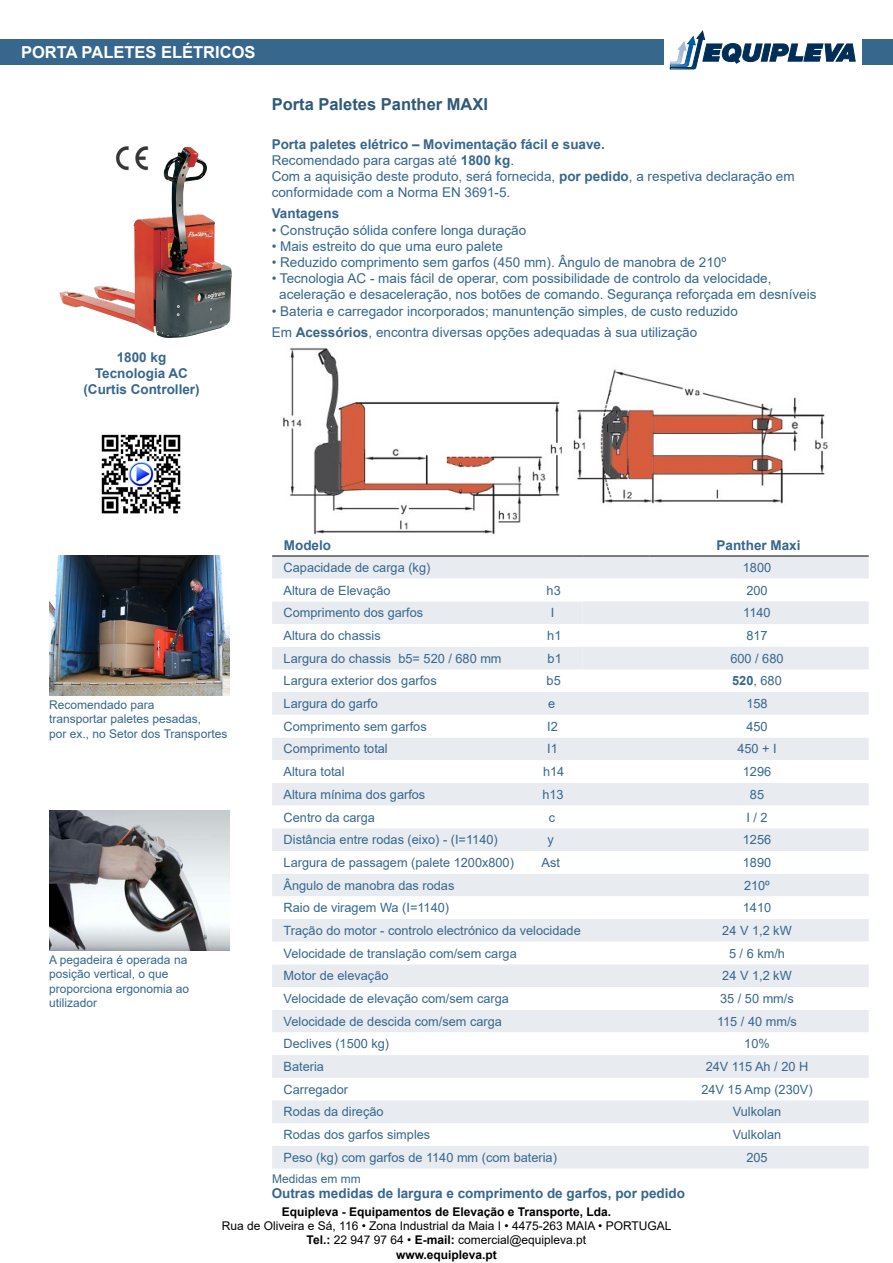
<style>
.page{position:relative;width:893px;height:1263px;background:#fff}
.page>*{position:absolute;margin:0;border:0;box-sizing:border-box;transform-origin:0 0}
.t1{font:700 16.5px "Arial";color:#2e5978}
.t2{font:700 16.5px "Arial";color:#fff}
.t3{font:13.5px/16.2px "Arial";color:#37678d}
.t4{font:700 13.5px/16.2px "Arial";color:#37678d;text-align:center}
.t5{font:12.75px "Arial";color:#37678d}
.t6{font:12px/14.4px "Arial";color:#37678d}
.t7{font:12px/14.4px "Arial";color:#000;text-align:center}
.t8{font:700 12px "Arial";color:#000}
.s1{font-weight:700}
</style>
<div class="page">
<div style="left:0;top:39px;width:663px;height:26px;background:#37678d"></div>
<div style="left:862px;top:39px;width:31px;height:26px;background:#37678d"></div>
<svg style="left:670px;top:31px;width:186px;height:38px"></svg>
<img style="left:282px;top:348px;width:546px;height:187px">
<div style="left:272px;top:557px;width:597px;height:22px;background:#e8ebf0"></div>
<svg style="left:272px;top:601px;width:597px;height:567px;fill:#e8ebf0"></svg>
<svg style="left:272px;top:624px;width:597px;height:431px"></svg>
<hr style="left:272px;top:556px;width:311px;height:1px;background:#000">
<hr style="left:583px;top:556px;width:66px;height:1px;background:#000">
<hr style="left:649px;top:556px;width:220px;height:1px;background:#000">
<img style="left:59px;top:147px;width:173px;height:191px">
<img style="left:115px;top:146px;width:34px;height:24px">
<img style="left:49px;top:810px;width:180px;height:140px">
<img style="left:49px;top:556px;width:180px;height:139px">
<img style="left:101px;top:434px;width:80px;height:80px">
<p class="t2" style="left:21px;top:41px;width:236px">PORTA PALETES ELÉTRICOS</p>
<p class="t4" style="left:83px;top:349px;width:118px">1800 kg<br>Tecnologia AC (Curtis Controller)</p>
<p class="t1" style="left:272px;top:92px;width:218px">Porta Paletes Panther MAXI</p>
<p class="t3" style="left:272px;top:136px;width:524px"><span class="s1">Porta paletes elétrico – Movimentação fácil e suave.<br></span>Recomendado para cargas até <span class="s1">1800 kg</span>.<br>Com a aquisição deste produto, será fornecida, <span class="s1">por pedido</span>, a respetiva declaração em conformidade com a Norma EN 3691-5.</p>
<p class="t4" style="left:272px;top:206px;width:69px">Vantagens</p>
<p class="t3" style="left:272px;top:222px;width:256px">• Construção sólida confere longa duração</p>
<p class="t3" style="left:272px;top:238px;width:233px">• Mais estreito do que uma euro palete</p>
<p class="t3" style="left:272px;top:254px;width:456px">• Reduzido comprimento sem garfos (450 mm). Ângulo de manobra de 210º</p>
<p class="t3" style="left:279px;top:270px;width:539px;text-indent:-8px">• Tecnologia AC - mais fácil de operar, com possibilidade de controlo da velocidade, aceleração e desaceleração, nos botões de comando. Segurança reforçada em desníveis</p>
<p class="t3" style="left:272px;top:300px;width:468px;line-height:21px">• Bateria e carregador incorporados; manuntenção simples, de custo reduzido<br>Em <span class="s1">Acessórios</span>, encontra diversas opções adequadas à sua utilização</p>
<p class="t6" style="left:49px;top:697px;width:180px">Recomendado para<br>transportar paletes pesadas,<br>por ex., no Setor dos Transportes</p>
<p class="t6" style="left:49px;top:952px;width:142px">A pegadeira é operada na posição vertical, o que proporciona ergonomia ao utilizador</p>
<p class="t4" style="left:284px;top:537px;width:49px">Modelo</p>
<p class="t4" style="left:716px;top:537px;width:86px">Panther Maxi</p>
<p class="t5" style="left:284px;top:559px;width:148px">Capacidade de carga (kg)</p>
<p class="t5" style="left:743px;top:559px;width:30px">1800</p>
<p class="t5" style="left:284px;top:581px;width:109px">Altura de Elevação</p>
<p class="t5" style="left:547px;top:581px;width:16px">h3</p>
<p class="t5" style="left:746px;top:581px;width:23px">200</p>
<p class="t5" style="left:284px;top:604px;width:141px">Comprimento dos garfos</p>
<p class="t5" style="left:551px;top:604px;width:5px">I</p>
<p class="t5" style="left:743px;top:604px;width:29px">1140</p>
<p class="t5" style="left:284px;top:627px;width:99px">Altura do chassis</p>
<p class="t5" style="left:547px;top:627px;width:16px">h1</p>
<p class="t5" style="left:746px;top:627px;width:23px">817</p>
<p class="t5" style="left:284px;top:649px;width:219px">Largura do chassis b5= 520 / 680 mm</p>
<p class="t5" style="left:548px;top:649px;width:16px">b1</p>
<p class="t5" style="left:730px;top:649px;width:55px">600 / 680</p>
<p class="t5" style="left:284px;top:672px;width:155px">Largura exterior dos garfos</p>
<p class="t5" style="left:547px;top:672px;width:16px">b5</p>
<p class="t5" style="left:732px;top:672px;width:51px"><span class="s1">520</span>, 680</p>
<p class="t5" style="left:284px;top:695px;width:96px">Largura do garfo</p>
<p class="t5" style="left:548px;top:695px;width:9px">e</p>
<p class="t5" style="left:746px;top:695px;width:23px">158</p>
<p class="t5" style="left:284px;top:717px;width:145px">Comprimento sem garfos</p>
<p class="t5" style="left:547px;top:717px;width:12px">I2</p>
<p class="t5" style="left:746px;top:717px;width:23px">450</p>
<p class="t5" style="left:284px;top:740px;width:106px">Comprimento total</p>
<p class="t5" style="left:547px;top:740px;width:12px">I1</p>
<p class="t5" style="left:737px;top:740px;width:41px">450 + I</p>
<p class="t5" style="left:284px;top:763px;width:62px">Altura total</p>
<p class="t5" style="left:543px;top:763px;width:23px">h14</p>
<p class="t5" style="left:743px;top:763px;width:30px">1296</p>
<p class="t5" style="left:284px;top:785px;width:143px">Altura mínima dos garfos</p>
<p class="t5" style="left:542px;top:785px;width:23px">h13</p>
<p class="t5" style="left:750px;top:785px;width:16px">85</p>
<p class="t5" style="left:284px;top:808px;width:93px">Centro da carga</p>
<p class="t5" style="left:549px;top:808px;width:8px">c</p>
<p class="t5" style="left:746px;top:808px;width:23px">I / 2</p>
<p class="t5" style="left:284px;top:831px;width:216px">Distância entre rodas (eixo) - (I=1140)</p>
<p class="t5" style="left:547px;top:831px;width:8px">y</p>
<p class="t5" style="left:743px;top:831px;width:30px">1256</p>
<p class="t5" style="left:284px;top:854px;width:232px">Largura de passagem (palete 1200x800)</p>
<p class="t5" style="left:542px;top:854px;width:20px">Ast</p>
<p class="t5" style="left:743px;top:854px;width:30px">1890</p>
<p class="t5" style="left:284px;top:876px;width:172px">Ângulo de manobra das rodas</p>
<p class="t5" style="left:744px;top:876px;width:27px">210º</p>
<p class="t5" style="left:284px;top:899px;width:167px">Raio de viragem Wa (I=1140)</p>
<p class="t5" style="left:743px;top:899px;width:30px">1410</p>
<p class="t5" style="left:284px;top:922px;width:299px">Tração do motor - controlo electrónico da velocidade</p>
<p class="t5" style="left:722px;top:922px;width:71px">24 V 1,2 kW</p>
<p class="t5" style="left:284px;top:944px;width:235px">Velocidade de translação com/sem carga</p>
<p class="t5" style="left:729px;top:944px;width:57px">5 / 6 km/h</p>
<p class="t5" style="left:284px;top:967px;width:106px">Motor de elevação</p>
<p class="t5" style="left:722px;top:967px;width:71px">24 V 1,2 kW</p>
<p class="t5" style="left:284px;top:990px;width:227px">Velocidade de elevação com/sem carga</p>
<p class="t5" style="left:720px;top:990px;width:75px">35 / 50 mm/s</p>
<p class="t5" style="left:284px;top:1012px;width:220px">Velocidade de descida com/sem carga</p>
<p class="t5" style="left:717px;top:1012px;width:81px">115 / 40 mm/s</p>
<p class="t5" style="left:284px;top:1035px;width:107px">Declives (1500 kg)</p>
<p class="t5" style="left:744px;top:1035px;width:27px">10%</p>
<p class="t5" style="left:284px;top:1058px;width:42px">Bateria</p>
<p class="t5" style="left:706px;top:1058px;width:104px">24V 115 Ah / 20 H</p>
<p class="t5" style="left:284px;top:1080px;width:66px">Carregador</p>
<p class="t5" style="left:701px;top:1080px;width:113px">24V 15 Amp (230V)</p>
<p class="t5" style="left:284px;top:1103px;width:101px">Rodas da direção</p>
<p class="t5" style="left:733px;top:1103px;width:50px">Vulkolan</p>
<p class="t5" style="left:284px;top:1126px;width:148px">Rodas dos garfos simples</p>
<p class="t5" style="left:733px;top:1126px;width:50px">Vulkolan</p>
<p class="t5" style="left:284px;top:1148px;width:275px">Peso (kg) com garfos de 1140 mm (com bateria)</p>
<p class="t5" style="left:746px;top:1148px;width:23px">205</p>
<p class="t6" style="left:272px;top:1171px;width:90px">Medidas em mm</p>
<p class="t4" style="left:272px;top:1185px;width:415px">Outras medidas de largura e comprimento de garfos, por pedido</p>
<p class="t8" style="left:282px;top:1203px;width:331px">Equipleva - Equipamentos de Elevação e Transporte, Lda.</p>
<p class="t7" style="left:222px;top:1218px;width:451px">Rua de Oliveira e Sá, 116 • Zona Industrial da Maia I • 4475-263 MAIA • PORTUGAL<br><span class="s1">Tel.:</span> 22 947 97 64 • <span class="s1">E-mail:</span> comercial@equipleva.pt<br><span class="s1">www.equipleva.pt</span></p>
</div>
